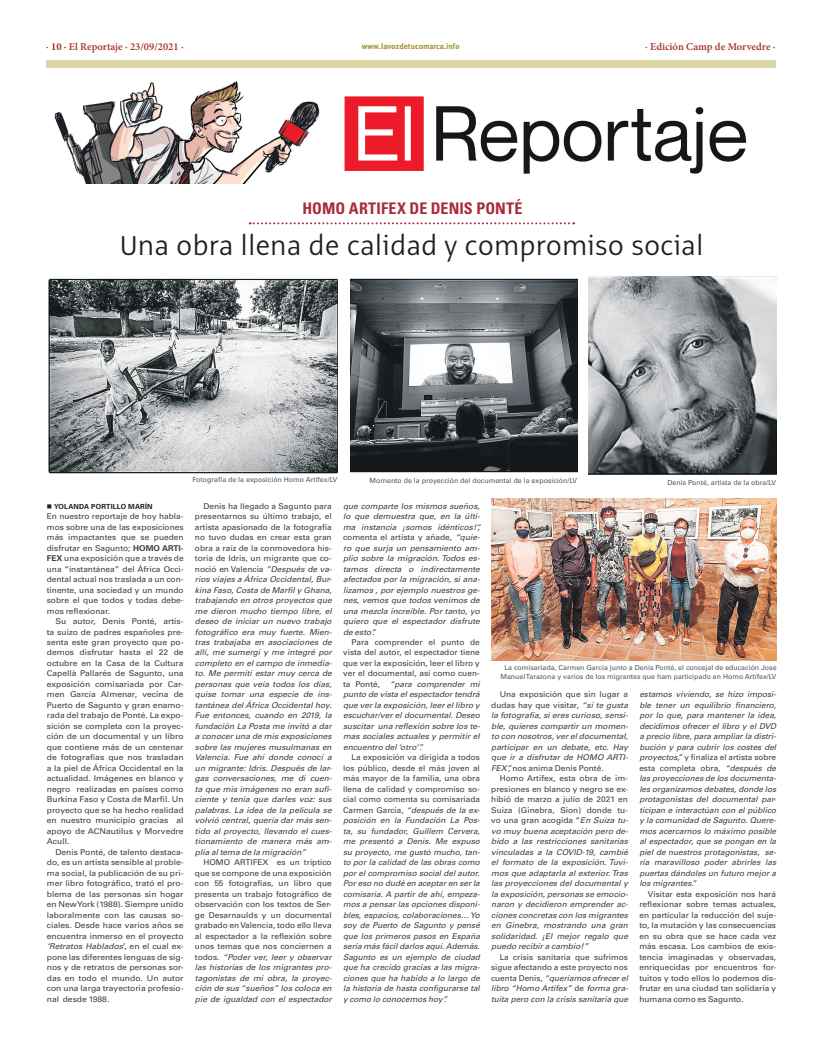
<style>
.page{position:relative;width:823px;height:1049px;background:#fff}
.page>*{position:absolute;margin:0;border:0;box-sizing:border-box;transform-origin:0 0}
.XX_Titular_2{font:300 30px "Alto Pro";color:#231f20}
.t1{font:700 condensed 16px "Univers LT Std";letter-spacing:.005em;color:#a62e3c}
.t2{font:600 10.6px "Minion Pro";color:#a73033}
._2_Respuesta_pueblos{font:italic 8px/10.5px "Univers LT Std";color:#3e3e3f;text-align:justify;scale:1.04 1}
._2_Respuesta_pueblos-2{font:italic 8px/10.5px "Univers LT Std";color:#3e3e3f;text-align:justify}
._2_Respuesta_pueblos-3{font:8px/10.5px "Univers LT Std";color:#3e3e3f;text-align:justify;scale:1.06 1}
._2_Respuesta_pueblos-4{font:8px/10.5px "Univers LT Std";color:#3e3e3f;text-align:justify;scale:1.04 1}
.t3{font:700 8px "Meta Pro";letter-spacing:-.005em;color:#9d9630}
._8_Pie_de_foto{font:7px/8.4px "Univers LT Std";color:#57585a;text-align:center}
.autorNoticia{font:700 7px "Univers LT Std";letter-spacing:.025em;color:#231f20}
.s1{font-weight:700}
.s2{font-style:italic}
.s3{font-style:normal}
</style>
<div class="page">
<svg style="left:249px;top:222px;width:325px;height:2px"></svg>
<img style="left:48px;top:278px;width:289px;height:196px">
<img style="left:350px;top:278px;width:226px;height:195px">
<div style="left:47px;top:60px;width:728px;height:8px;background:#dad5a5"></div>
<img style="left:54px;top:81px;width:693px;height:102px">
<img style="left:588px;top:276px;width:187px;height:198px">
<img style="left:491px;top:498px;width:285px;height:162px">
<p class="t2" style="left:46px;top:39px;width:139px">· <span class="s1">10 ·</span> El Reportaje · 23/09/2021 ·</p>
<p class="t3" style="left:362px;top:41px;width:99px">www.lavozdetucomarca.info</p>
<p class="t2" style="left:644px;top:39px;width:132px">· Edición Camp de Morvedre ·</p>
<p class="t1" style="left:302px;top:198px;width:221px">HOMO ARTIFEX DE DENIS PONTÉ</p>
<p class="XX_Titular_2" style="left:120px;top:227px;width:584px">Una obra llena de calidad y compromiso social</p>
<p class="autorNoticia" style="left:54px;top:502px;width:100px">YOLANDA PORTILLO MARÍN</p>
<p class="_2_Respuesta_pueblos-4" style="left:47px;top:511px;width:133px">En nuestro reportaje de hoy habla&shy;mos sobre una de las exposiciones más impactantes que se pueden disfrutar en Sagunto; <span class="s1">HOMO ARTI-FEX</span> una exposición que a través de una “instantánea” del África Occi&shy;dental actual nos traslada a un con&shy;tinente, una sociedad y un mundo sobre el que todos y todas debe&shy;mos reflexionar.</p>
<p class="_2_Respuesta_pueblos-3" style="left:47px;top:616px;width:130px;text-indent:9px">Su autor, Denis Ponté, artis&shy;ta suizo de padres españoles pre&shy;senta este gran proyecto que po&shy;demos disfrutar hasta el 22 de octubre en la Casa de la Cultura Capellà Pallarés de Sagunto, una exposición comisariada por Car&shy;men García Almenar, vecina de Puerto de Sagunto y gran enamo&shy;rada del trabajo de Ponté. La expo&shy;sición se completa con la proyec&shy;ción de un documental y un libro que contiene más de un centenar de fotografías que nos trasladan a la piel de África Occidental en la actualidad. Imágenes en blanco y negro realizadas en países como Burkina Faso y Costa de Marfil. Un proyecto que se ha hecho realidad en nuestro municipio gracias al apoyo de ACNautilus y Morvedre Acull.</p>
<p class="_2_Respuesta_pueblos-3" style="left:47px;top:847px;width:130px;text-indent:9px">Denis Ponté, de talento destaca&shy;do, es un artista sensible al proble&shy;ma social, la publicación de su pri&shy;mer libro fotográfico, trató el pro&shy;blema de las personas sin hogar en New York (1988). Siempre unido laboralmente con las causas so&shy;ciales. Desde hace varios años se encuentra inmerso en el proyecto <span class="s2">‘Retratos Hablados</span>’, en el cual ex&shy;pone las diferentes lenguas de sig&shy;nos y de retratos de personas sor&shy;das en todo el mundo. Un autor con una larga trayectoria profesio&shy;nal desde 1988.</p>
<p class="_8_Pie_de_foto" style="left:192px;top:476px;width:146px">Fotografía de la exposición Homo Artifex/LV</p>
<p class="_8_Pie_de_foto" style="left:369px;top:476px;width:209px">Momento de la proyección del documental de la exposición/LV</p>
<p class="_8_Pie_de_foto" style="left:667px;top:478px;width:110px">Denis Ponté, artista de la obra/LV</p>
<p class="_2_Respuesta_pueblos" style="left:195px;top:501px;width:133px;text-indent:9px"><span class="s3">Denis ha llegado a Sagunto para presentarnos su último trabajo, el artista apasionado de la fotografía no tuvo dudas en crear esta gran obra a raíz de la conmovedora his&shy;toria de Idris, un migrante que co&shy;noció en Valencia</span> ”Después de va&shy;rios viajes a África Occidental, Bur&shy;kina Faso, Costa de Marfil y Ghana, trabajando en otros proyectos que me dieron mucho tiempo libre, el deseo de iniciar un nuevo trabajo fotográfico era muy fuerte. Mien&shy;tras trabajaba en asociaciones de allí, me sumergí y me integré por completo en el campo de inmedia&shy;to. Me permití estar muy cerca de personas que veía todos los días, quise tomar una especie de ins&shy;tantánea del África Occidental hoy.<br>Fue entonces, cuando en 2019, la fundación La Posta me invitó a dar a conocer una de mis exposiciones sobre las mujeres musulmanas en Valencia. Fue ahí donde conocí a un migrante: Idris. Después de lar&shy;gas conversaciones, me di cuen&shy;ta que mis imágenes no eran sufi&shy;ciente y tenía que darles voz: sus palabras. La idea de la película se volvió central, quería dar más sen&shy;tido al proyecto, llevando el cues&shy;tionamiento de manera más am&shy;plia al tema de la migración”</p>
<p class="_2_Respuesta_pueblos-4" style="left:195px;top:857px;width:133px;text-indent:9px">HOMO ARTIFEX es un tríptico que se compone de una exposición con 55 fotografías, un libro que presenta un trabajo fotográfico de observación con los textos de Ser&shy;ge Desarnaulds y un documental grabado en Valencia, todo ello lleva al espectador a la reflexión sobre unos temas que nos conciernen a todos. <span class="s2">“Poder ver, leer y observar las historias de los migrantes pro&shy;tagonistas de mi obra, la proyec&shy;ción de sus “sueños” los coloca en pie de igualdad con el espectador</span></p>
<p class="_2_Respuesta_pueblos" style="left:343px;top:501px;width:134px;text-align:left">que comparte los mismos sueños, lo que demuestra que, en la últi&shy;ma instancia ¡somos idénticos!”, <span class="s3">comenta el artista y añade,</span> “quie&shy;ro que surja un pensamiento am&shy;plio sobre la migración. Todos es&shy;tamos directa o indirectamente afectados por la migración, si ana&shy;lizamos , por ejemplo nuestros ge&shy;nes, vemos que todos venimos de una mezcla increíble. Por tanto, yo quiero que el espectador disfrute de esto”.</p>
<p class="_2_Respuesta_pueblos" style="left:343px;top:637px;width:133px;text-indent:9px"><span class="s3">Para comprender el punto de vista del autor, el espectador tiene que ver la exposición, leer el libro y ver el documental, así como cuen&shy;ta Ponté,</span> “para comprender mi punto de vista el espectador tendrá que ver la exposición, leer el libro y escuchar/ver el documental. Deseo suscitar una reflexión sobre los te&shy;mas sociales actuales y permitir el encuentro del ‘otro’”.</p>
<p class="_2_Respuesta_pueblos-2" style="left:343px;top:752px;width:138px;text-indent:9px"><span class="s3">La exposición va dirigida a todos los público, desde el más joven al más mayor de la familia, una obra llena de calidad y compromiso so&shy;cial como comenta su comisariada Carmen Garcia,</span> “después de la ex&shy;posición en la Fundación La Pos&shy;ta, su fundador, Guillem Cervera, me presentó a Denis. Me expuso su proyecto, me gustó mucho, tan&shy;to por la calidad de las obras como por el compromiso social del autor.<br>Por eso no dudé en aceptar en ser la comisaria. A partir de ahí, empeza&shy;mos a pensar las opciones disponi&shy;bles, espacios, colaboraciones… Yo soy de Puerto de Sagunto y pensé que los primeros pasos en España sería más fácil darlos aquí. Además.<br>Sagunto es un ejemplo de ciudad que ha crecido gracias a las migra&shy;ciones que ha habido a lo largo de la historia de hasta configurarse tal y como lo conocemos hoy”.</p>
<p class="_8_Pie_de_foto" style="left:500px;top:664px;width:277px">La comisariada, Carmen Garcia junto a Denis Ponté, el concejal de educación Jose<br>Manuel Tarazona y varios de los migrantes que ham participado en Homo Artifex/LV</p>
<p class="_2_Respuesta_pueblos" style="left:491px;top:689px;width:133px;text-indent:9px"><span class="s3">Una exposición que sin lugar a dudas hay que visitar,</span> “si te gusta la fotografía, si eres curioso, sensi&shy;ble, quieres compartir un momen&shy;to con nosotros, ver el documental, participar en un debate, etc. Hay que ir a disfrutar de HOMO ARTI-FEX”, <span class="s3">nos anima Denis Ponté.</span></p>
<p class="_2_Respuesta_pueblos" style="left:491px;top:773px;width:133px;text-indent:9px"><span class="s3">Homo Artifex, esta obra de im&shy;presiones en blanco y negro se ex&shy;hibió de marzo a julio de 2021 en Suiza (Ginebra, Sion) donde tu&shy;vo una gran acogida “</span>En Suiza tu&shy;vo muy buena aceptación pero de&shy;bido a las restricciones sanitarias vinculadas a la COVID-19, cambié el formato de la exposición. Tuvi&shy;mos que adaptarla al exterior. Tras las proyecciones del documental y la exposición, personas se emocio&shy;naron y decidieron emprender ac&shy;ciones concretas con los migrantes en Ginebra, mostrando una gran solidaridad. ¡El mejor regalo que puedo recibir a cambio!”</p>
<p class="_2_Respuesta_pueblos-2" style="left:491px;top:952px;width:138px;text-indent:9px"><span class="s3">La crisis sanitaria que sufrimos sigue afectando a este proyecto nos cuenta Denis,</span> “queríamos ofrecer el libro “Homo Artifex” <span class="s3">de</span> forma gra&shy;tuita pero con la crisis sanitaria que</p>
<p class="_2_Respuesta_pueblos-2" style="left:639px;top:689px;width:138px">estamos viviendo, se hizo imposi&shy;ble tener un equilibrio financiero, por lo que, para mantener la idea, decidimos ofrecer el libro y el DVD a precio libre, para ampliar la distri&shy;bución y para cubrir los costes del proyectos,” <span class="s3">y finaliza el artista sobre esta completa obra,</span> “después de las proyecciones de los documenta&shy;les organizamos debates, donde los protagonistas del documental par&shy;ticipan e interactúan con el público y la comunidad de Sagunto. Quere&shy;mos acercarnos lo máximo posible al espectador, que se pongan en la piel de nuestros protagonistas, se&shy;ría maravilloso poder abrirles las puertas dándoles un futuro mejor a los migrantes.”</p>
<p class="_2_Respuesta_pueblos-4" style="left:639px;top:889px;width:133px;text-indent:9px">Visitar esta exposición nos hará reflexionar sobre temas actuales, en partícular la reducción del suje&shy;to, la mutación y las consecuencias en su obra que se hace cada vez más escasa. Los cambios de exis&shy;tencia imaginadas y observadas, enriquecidas por encuentros for&shy;tuitos y todo ellos lo podemos dis&shy;frutar en una ciudad tan solidaria y humana como es Sagunto.</p>
</div>
